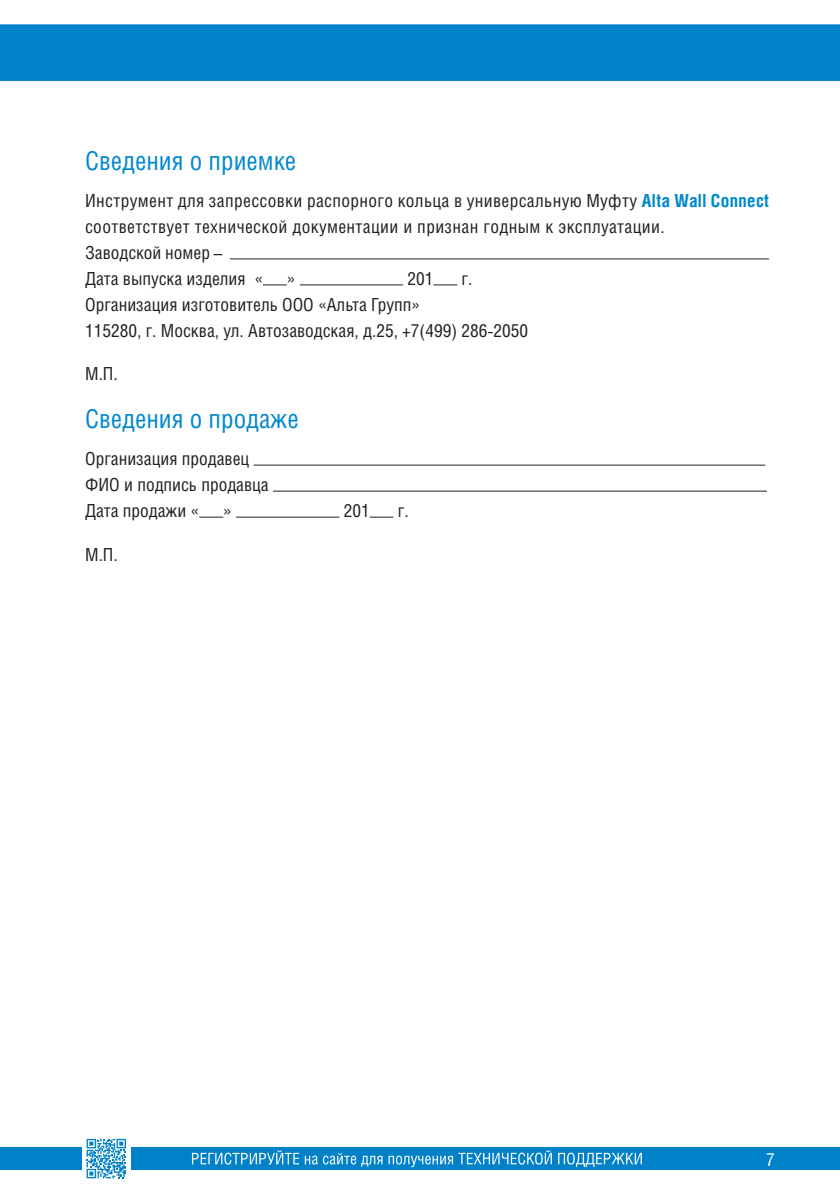
<style>
.page{position:relative;width:840px;height:1191px;background:#fff}
.page>*{position:absolute;margin:0;border:0;box-sizing:border-box;transform-origin:0 0}
.t1{font:26px "Helios Cond";color:#0088ce}
.t2{font:18px "Helios Cond";color:#231f20}
.t3{font:18px/26px "Helios Cond";letter-spacing:.02em;color:#231f20}
.t4{font:18px "Helios Cond";color:#fff}
.s1{font-weight:700;color:#0088ce}
</style>
<div class="page">
<div style="left:0;top:1147px;width:839px;height:23px;background:#0081c8"></div>
<div style="left:0;top:24px;width:839px;height:57px;background:#0081c8"></div>
<div style="left:82px;top:1134px;width:48px;height:48px;background:#fff"></div>
<svg style="left:192px;top:1150px;width:107px;height:14px"></svg>
<svg style="left:305px;top:1153px;width:77px;height:13px"></svg>
<svg style="left:388px;top:1150px;width:163px;height:17px"></svg>
<svg style="left:558px;top:1152px;width:83px;height:15px"></svg>
<svg style="left:86px;top:1138px;width:40px;height:40px"></svg>
<hr style="left:230px;top:258px;width:538px;height:1px;background:#231f20">
<svg style="left:263px;top:284px;width:24px;height:1px"></svg>
<hr style="left:299px;top:284px;width:104px;height:1px;background:#231f20">
<svg style="left:433px;top:284px;width:24px;height:1px"></svg>
<hr style="left:253px;top:465px;width:511px;height:1px;background:#231f20">
<hr style="left:273px;top:491px;width:493px;height:1px;background:#231f20">
<svg style="left:199px;top:517px;width:24px;height:1px"></svg>
<hr style="left:236px;top:517px;width:103px;height:1px;background:#231f20">
<svg style="left:369px;top:517px;width:24px;height:1px"></svg>
<p class="t1" style="left:85px;top:145px;width:212px">Сведения о приемке</p>
<p class="t3" style="left:85px;top:187px;width:685px">Инструмент для запрессовки распорного кольца в универсальную Муфту <span class="s1">Alta Wall Connect </span>соответствует технической документации и признан годным к эксплуатации.</p>
<p class="t2" style="left:85px;top:242px;width:139px">Заводской номер –</p>
<p class="t2" style="left:85px;top:268px;width:179px">Дата выпуска изделия «</p>
<p class="t2" style="left:287px;top:268px;width:10px">»</p>
<p class="t2" style="left:407px;top:268px;width:27px">201</p>
<p class="t2" style="left:461px;top:268px;width:12px">г.</p>
<p class="t2" style="left:85px;top:294px;width:336px">Организация изготовитель ООО «Альта Групп»</p>
<p class="t2" style="left:85px;top:320px;width:444px">115280, г. Москва, ул. Автозаводская, д.25, +7(499) 286-2050</p>
<p class="t2" style="left:85px;top:363px;width:34px">М.П.</p>
<p class="t1" style="left:85px;top:403px;width:215px">Сведения о продаже</p>
<p class="t2" style="left:85px;top:448px;width:165px">Организация продавец</p>
<p class="t2" style="left:85px;top:474px;width:185px">ФИО и подпись продавца</p>
<p class="t2" style="left:85px;top:500px;width:116px">Дата продажи «</p>
<p class="t2" style="left:223px;top:500px;width:10px">»</p>
<p class="t2" style="left:343px;top:500px;width:27px">201</p>
<p class="t2" style="left:397px;top:500px;width:12px">г.</p>
<p class="t2" style="left:85px;top:543px;width:34px">М.П.</p>
<p class="t4" style="left:765px;top:1148px;width:10px">7</p>
</div>
